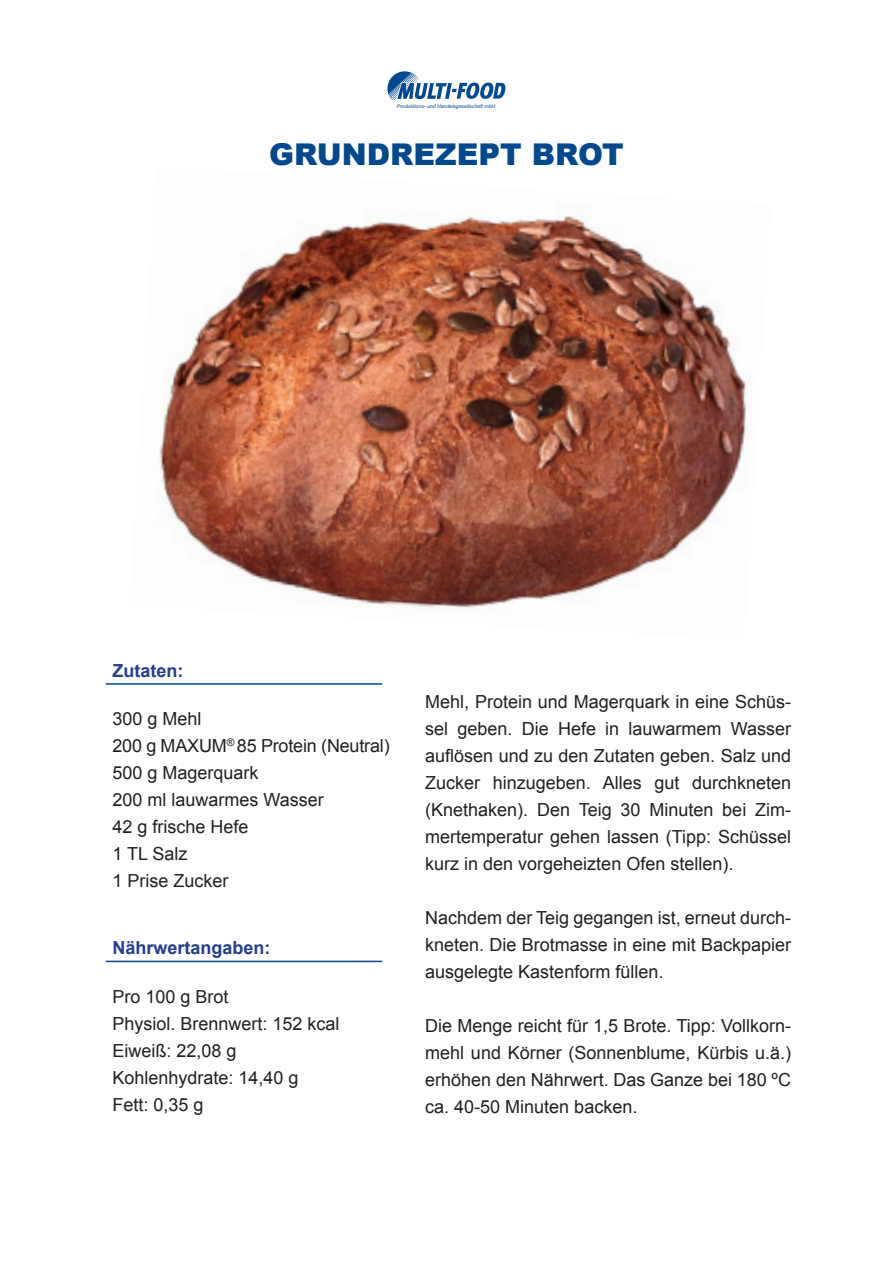
<style>
.page{position:relative;width:893px;height:1263px;background:#fff}
.page>*{position:absolute;margin:0;border:0;box-sizing:border-box;transform-origin:0 0}
.t1{font:900 30px "Arial";color:#01488f}
.t2{font:18px/27px "Arial";color:#231f20;text-align:justify}
.t3{font:700 18px "Arial";color:#253f8e}
.t4{font:italic 5.1px "Arial";color:#014990}
</style>
<div class="page">
<svg style="left:387px;top:71px;width:118px;height:31px"></svg>
<img style="left:159px;top:214px;width:591px;height:394px">
<hr style="left:106px;top:683px;width:276px;height:2px;background:#01488f">
<hr style="left:106px;top:961px;width:276px;height:1px;background:#01488f">
<p class="t4" style="left:397px;top:102px;width:100px">Produktions- und Handelsgesellschaft mbH</p>
<h1 class="t1" style="left:269px;top:132px;width:356px">GRUNDREZEPT BROT</h1>
<p class="t3" style="left:112px;top:658px;width:72px">Zutaten:</p>
<p class="t2" style="left:112px;top:705px;width:279px;text-align:left">300 g Mehl<br>200 g MAXUM<sup>®</sup> 85 Protein (Neutral)<br>500 g Magerquark<br>200 ml lauwarmes Wasser<br>42 g frische Hefe<br>1 TL Salz<br>1 Prise Zucker</p>
<p class="t3" style="left:112px;top:936px;width:160px">Nährwertangaben:</p>
<p class="t2" style="left:112px;top:983px;width:229px;text-align:left">Pro 100 g Brot<br>Physiol. Brennwert: 152 kcal<br>Eiweiß: 22,08 g<br>Kohlenhydrate: 14,40 g<br>Fett: 0,35 g</p>
<p class="t2" style="left:425px;top:689px;width:367px">Mehl, Protein und Magerquark in eine Schüs&shy;sel geben. Die Hefe in lauwarmem Wasser auflösen und zu den Zutaten geben. Salz und Zucker hinzugeben. Alles gut durchkneten (Knethaken). Den Teig 30 Minuten bei Zim&shy;mertemperatur gehen lassen (Tipp: Schüssel kurz in den vorgeheizten Ofen stellen).</p>
<p class="t2" style="left:425px;top:905px;width:367px">Nachdem der Teig gegangen ist, erneut durch&shy;kneten. Die Brotmasse in eine mit Backpapier ausgelegte Kastenform füllen.</p>
<p class="t2" style="left:425px;top:1013px;width:367px">Die Menge reicht für 1,5 Brote. Tipp: Vollkorn&shy;mehl und Körner (Sonnenblume, Kürbis u.ä.) erhöhen den Nährwert. Das Ganze bei 180 ºC ca. 40-50 Minuten backen.</p>
</div>
